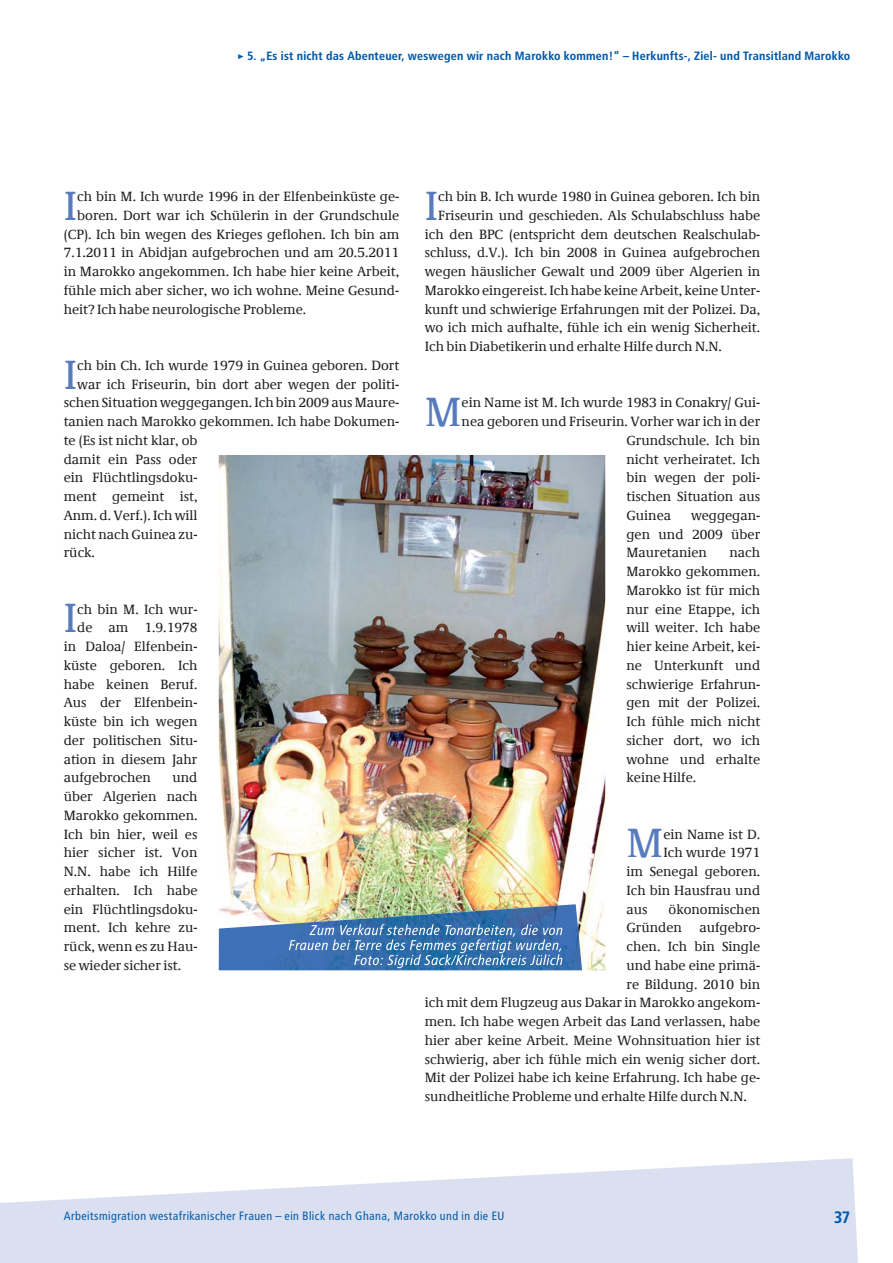
<style>
.page{position:relative;width:893px;height:1263px;background:#fff}
.page>*{position:absolute;margin:0;border:0;box-sizing:border-box;transform-origin:0 0}
.t1{font:41.1px "Demos Com";color:#577bbd}
.t2{font:16.5px "Transit Print OT Bld";color:#005aaa}
.t3{font:13.5px/18.8px "Demos Com";color:#231f20;text-align:justify}
.t4{font:12px "Transit Print OT Bld";color:#005aaa}
.t5{font:12px "Transit Print OT";color:#005aaa}
</style>
<div class="page">
<svg style="left:0;top:1158px;width:858px;height:105px;fill:#dbe0f1"></svg>
<img style="left:219px;top:455px;width:386px;height:515px">
<img style="left:219px;top:904px;width:363px;height:66px">
<svg style="left:289px;top:924px;width:273px;height:44px;background:#5383b8"></svg>
<p class="t4" style="left:238px;top:50px;width:614px">▸ 5. „Es ist nicht das Abenteuer, weswegen wir nach Marokko kommen!“ – Herkunfts-, Ziel- und Transitland Marokko</p>
<h1 class="t1" style="left:64px;top:190px;width:15px">I</h1>
<p class="t3" style="left:77px;top:189px;width:323px">ch bin M. Ich wurde 1996 in der Elfenbeinküste ge-</p>
<p class="t3" style="left:77px;top:207px;width:323px">boren. Dort war ich Schülerin in der Grundschule</p>
<p class="t3" style="left:64px;top:226px;width:337px">(CP). Ich bin wegen des Krieges geflohen. Ich bin am</p>
<p class="t3" style="left:64px;top:245px;width:337px">7.1.2011 in Abidjan aufgebrochen und am 20.5.2011</p>
<p class="t3" style="left:64px;top:264px;width:337px">in Marokko angekommen. Ich habe hier keine Arbeit,</p>
<p class="t3" style="left:64px;top:282px;width:337px">fühle mich aber sicher, wo ich wohne. Meine Gesund-</p>
<p class="t3" style="left:64px;top:301px;width:244px">heit? Ich habe neurologische Probleme.</p>
<h1 class="t1" style="left:64px;top:359px;width:15px">I</h1>
<p class="t3" style="left:77px;top:357px;width:323px">ch bin Ch. Ich wurde 1979 in Guinea geboren. Dort</p>
<p class="t3" style="left:77px;top:376px;width:323px">war ich Friseurin, bin dort aber wegen der politi-</p>
<p class="t3" style="left:64px;top:395px;width:337px">schen Situation weggegangen. Ich bin 2009 aus Maure-</p>
<p class="t3" style="left:64px;top:414px;width:337px">tanien nach Marokko gekommen. Ich habe Dokumen-</p>
<p class="t3" style="left:64px;top:432px;width:135px">te (Es ist nicht klar, ob</p>
<p class="t3" style="left:64px;top:451px;width:135px">damit ein Pass oder</p>
<p class="t3" style="left:64px;top:470px;width:135px">ein Flüchtlingsdoku-</p>
<p class="t3" style="left:64px;top:489px;width:135px">ment gemeint ist,</p>
<p class="t3" style="left:64px;top:507px;width:135px">Anm. d. Verf.). Ich will</p>
<p class="t3" style="left:64px;top:526px;width:135px">nicht nach Guinea zu-</p>
<p class="t3" style="left:64px;top:545px;width:33px">rück.</p>
<h1 class="t1" style="left:64px;top:603px;width:15px">I</h1>
<p class="t3" style="left:77px;top:601px;width:122px">ch bin M. Ich wur-</p>
<p class="t3" style="left:77px;top:620px;width:122px">de am 1.9.1978</p>
<p class="t3" style="left:64px;top:639px;width:135px">in Daloa/ Elfenbein-</p>
<p class="t3" style="left:64px;top:657px;width:135px">küste geboren. Ich</p>
<p class="t3" style="left:64px;top:676px;width:135px">habe keinen Beruf.</p>
<p class="t3" style="left:64px;top:695px;width:135px">Aus der Elfenbein-</p>
<p class="t3" style="left:64px;top:714px;width:135px">küste bin ich wegen</p>
<p class="t3" style="left:64px;top:732px;width:135px">der politischen Situ-</p>
<p class="t3" style="left:64px;top:751px;width:135px">ation in diesem Jahr</p>
<p class="t3" style="left:64px;top:770px;width:89px">aufgebrochen</p>
<p class="t3" style="left:64px;top:770px;width:135px;text-indent:109px">und über Algerien nach Marokko gekommen.<br>Ich bin hier, weil es hier sicher ist. Von N.N. habe ich Hilfe erhalten. Ich habe ein Flüchtlingsdoku&shy;ment. Ich kehre zu&shy;rück, wenn es zu Hau&shy;se wieder sicher ist.</p>
<h1 class="t1" style="left:425px;top:190px;width:15px">I</h1>
<p class="t3" style="left:438px;top:189px;width:323px">ch bin B. Ich wurde 1980 in Guinea geboren. Ich bin</p>
<p class="t3" style="left:438px;top:207px;width:323px">Friseurin und geschieden. Als Schulabschluss habe</p>
<p class="t3" style="left:425px;top:226px;width:337px">ich den BPC (entspricht dem deutschen Realschulab-</p>
<p class="t3" style="left:425px;top:245px;width:337px">schluss, d.V.). Ich bin 2008 in Guinea aufgebrochen</p>
<p class="t3" style="left:425px;top:264px;width:337px">wegen häuslicher Gewalt und 2009 über Algerien in</p>
<p class="t3" style="left:425px;top:282px;width:337px">Marokko eingereist. Ich habe keine Arbeit, keine Unter-</p>
<p class="t3" style="left:425px;top:301px;width:337px">kunft und schwierige Erfahrungen mit der Polizei. Da,</p>
<p class="t3" style="left:425px;top:320px;width:337px">wo ich mich aufhalte, fühle ich ein wenig Sicherheit.</p>
<p class="t3" style="left:425px;top:339px;width:299px">Ich bin Diabetikerin und erhalte Hilfe durch N.N.</p>
<h1 class="t1" style="left:425px;top:396px;width:38px">M</h1>
<p class="t3" style="left:462px;top:395px;width:300px">ein Name ist M. Ich wurde 1983 in Conakry/ Gui-</p>
<p class="t3" style="left:462px;top:414px;width:300px">nea geboren und Friseurin. Vorher war ich in der</p>
<p class="t3" style="left:626px;top:432px;width:135px">Grundschule. Ich bin</p>
<p class="t3" style="left:626px;top:451px;width:135px">nicht verheiratet. Ich</p>
<p class="t3" style="left:626px;top:470px;width:135px">bin wegen der poli-</p>
<p class="t3" style="left:626px;top:489px;width:135px">tischen Situation aus</p>
<p class="t3" style="left:626px;top:507px;width:46px">Guinea</p>
<p class="t3" style="left:626px;top:507px;width:135px;text-indent:65px">weggegan&shy;gen und 2009 über Mauretanien</p>
<p class="t3" style="left:626px;top:545px;width:135px;text-indent:103px">nach Marokko gekommen.<br>Marokko ist für mich nur eine Etappe, ich will weiter. Ich habe hier keine Arbeit, kei&shy;ne Unterkunft und schwierige Erfahrun&shy;gen mit der Polizei.<br>Ich fühle mich nicht sicher dort, wo ich wohne und erhalte keine Hilfe.</p>
<h1 class="t1" style="left:626px;top:828px;width:38px">M</h1>
<p class="t3" style="left:663px;top:826px;width:98px">ein Name ist D.</p>
<p class="t3" style="left:663px;top:845px;width:98px">Ich wurde 1971</p>
<p class="t3" style="left:626px;top:864px;width:135px">im Senegal geboren.</p>
<p class="t3" style="left:626px;top:882px;width:135px">Ich bin Hausfrau und</p>
<p class="t3" style="left:626px;top:901px;width:23px">aus</p>
<p class="t3" style="left:626px;top:901px;width:135px;text-indent:42px">ökonomischen<br>Gründen</p>
<p class="t3" style="left:699px;top:920px;width:62px">aufgebro-</p>
<p class="t3" style="left:626px;top:939px;width:135px">chen. Ich bin Single</p>
<p class="t3" style="left:626px;top:957px;width:135px">und habe eine primä-</p>
<p class="t3" style="left:626px;top:976px;width:135px">re Bildung. 2010 bin</p>
<p class="t3" style="left:425px;top:995px;width:337px">ich mit dem Flugzeug aus Dakar in Marokko angekom-</p>
<p class="t3" style="left:425px;top:1014px;width:337px">men. Ich habe wegen Arbeit das Land verlassen, habe</p>
<p class="t3" style="left:425px;top:1032px;width:337px">hier aber keine Arbeit. Meine Wohnsituation hier ist</p>
<p class="t3" style="left:425px;top:1051px;width:337px">schwierig, aber ich fühle mich ein wenig sicher dort.</p>
<p class="t3" style="left:425px;top:1070px;width:337px">Mit der Polizei habe ich keine Erfahrung. Ich habe ge-</p>
<p class="t3" style="left:425px;top:1089px;width:324px">sundheitliche Probleme und erhalte Hilfe durch N.N.</p>
<p class="t5" style="left:64px;top:1210px;width:443px">Arbeitsmigration westafrikanischer Frauen – ein Blick nach Ghana, Marokko und in die EU</p>
<p class="t2" style="left:834px;top:1210px;width:18px">37</p>
</div>
